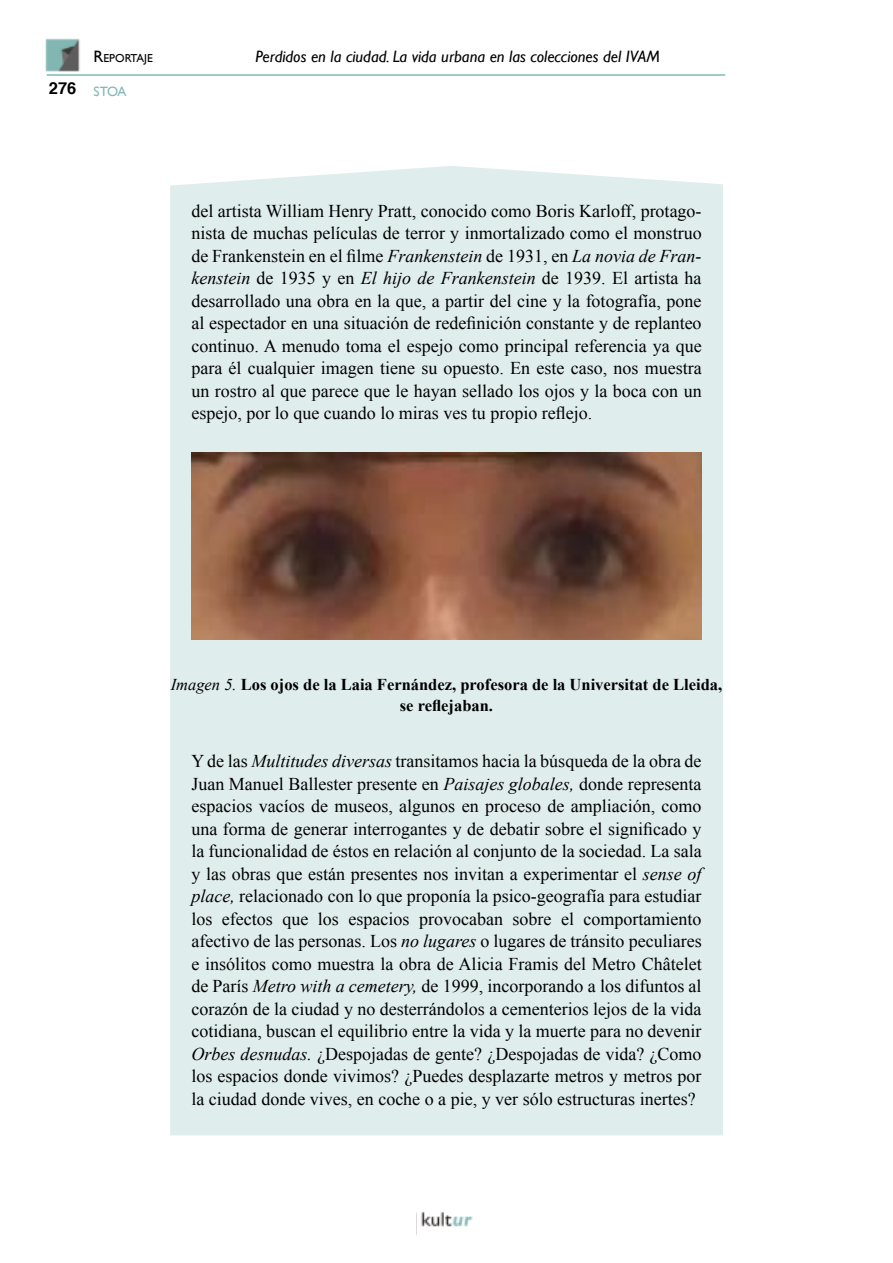
<style>
.page{position:relative;width:893px;height:1263px;background:#fff}
.page>*{position:absolute;margin:0;border:0;box-sizing:border-box;transform-origin:0 0}
.t1{font:18px/22.5px "Times New Roman";color:#000;text-align:justify}
.t2{font:700 16.5px/21px "Times New Roman";color:#000;text-align:center}
.t3{font:italic 16.5px "Gill Sans";color:#000}
.t4{font:700 16.5px "Helvetica";color:#000}
.t5{font:13.5px "Gill Sans";color:#81b8b3}
.t6{font:11.55px "Gill Sans";color:#000}
.s1{font-size:16.5px}
.s2{font-style:italic}
.s3{font-weight:400;font-style:italic}
</style>
<div class="page">
<div style="left:170px;top:166px;width:553px;height:969px;background:#dfedec"></div>
<img style="left:45px;top:38px;width:35px;height:34px">
<img style="left:421px;top:1212px;width:52px;height:15px">
<hr style="left:47px;top:74px;width:678px;height:2px;background:#81b8b3">
<img style="left:191px;top:452px;width:511px;height:187px">
<p class="t4" style="left:49px;top:75px;width:29px">276</p>
<p class="t6" style="left:94px;top:52px;width:61px"><span class="s1">R</span>EPORTAJE</p>
<p class="t3" style="left:256px;top:47px;width:406px">Perdidos en la ciudad. La vida urbana en las colecciones del IVAM</p>
<p class="t5" style="left:94px;top:83px;width:35px">STOA</p>
<p class="t1" style="left:191px;top:199px;width:512px">del artista William Henry Pratt, conocido como Boris Karloff, protago&shy;nista de muchas películas de terror y inmortalizado como el monstruo de Frankenstein en el filme <span class="s2">Frankenstein</span> de 1931, en <span class="s2">La novia de Fran&shy;kenstein</span> de 1935 y en <span class="s2">El hijo de Frankenstein</span> de 1939. El artista ha desarrollado una obra en la que, a partir del cine y la fotografía, pone al espectador en una situación de redefinición constante y de replanteo continuo. A menudo toma el espejo como principal referencia ya que para él cualquier imagen tiene su opuesto. En este caso, nos muestra un rostro al que parece que le hayan sellado los ojos y la boca con un espejo, por lo que cuando lo miras ves tu propio reflejo.</p>
<p class="t2" style="left:171px;top:673px;width:553px"><span class="s3">Imagen 5.</span> Los ojos de la Laia Fernández, profesora de la Universitat de Lleida, se reflejaban.</p>
<p class="t1" style="left:191px;top:750px;width:512px">Y de las <span class="s2">Multitudes diversas</span> transitamos hacia la búsqueda de la obra de Juan Manuel Ballester presente en <span class="s2">Paisajes globales,</span> donde representa espacios vacíos de museos, algunos en proceso de ampliación, como una forma de generar interrogantes y de debatir sobre el significado y la funcionalidad de éstos en relación al conjunto de la sociedad. La sala y las obras que están presentes nos invitan a experimentar el <span class="s2">sense of place,</span> relacionado con lo que proponía la psico-geografía para estudiar los efectos que los espacios provocaban sobre el comportamiento afectivo de las personas. Los <span class="s2">no lugares</span> o lugares de tránsito peculiares e insólitos como muestra la obra de Alicia Framis del Metro Châtelet de París <span class="s2">Metro with a cemetery,</span> de 1999, incorporando a los difuntos al corazón de la ciudad y no desterrándolos a cementerios lejos de la vida cotidiana, buscan el equilibrio entre la vida y la muerte para no devenir <span class="s2">Orbes desnudas.</span> ¿Despojadas de gente? ¿Despojadas de vida? ¿Como los espacios donde vivimos? ¿Puedes desplazarte metros y metros por la ciudad donde vives, en coche o a pie, y ver sólo estructuras inertes?</p>
</div>
